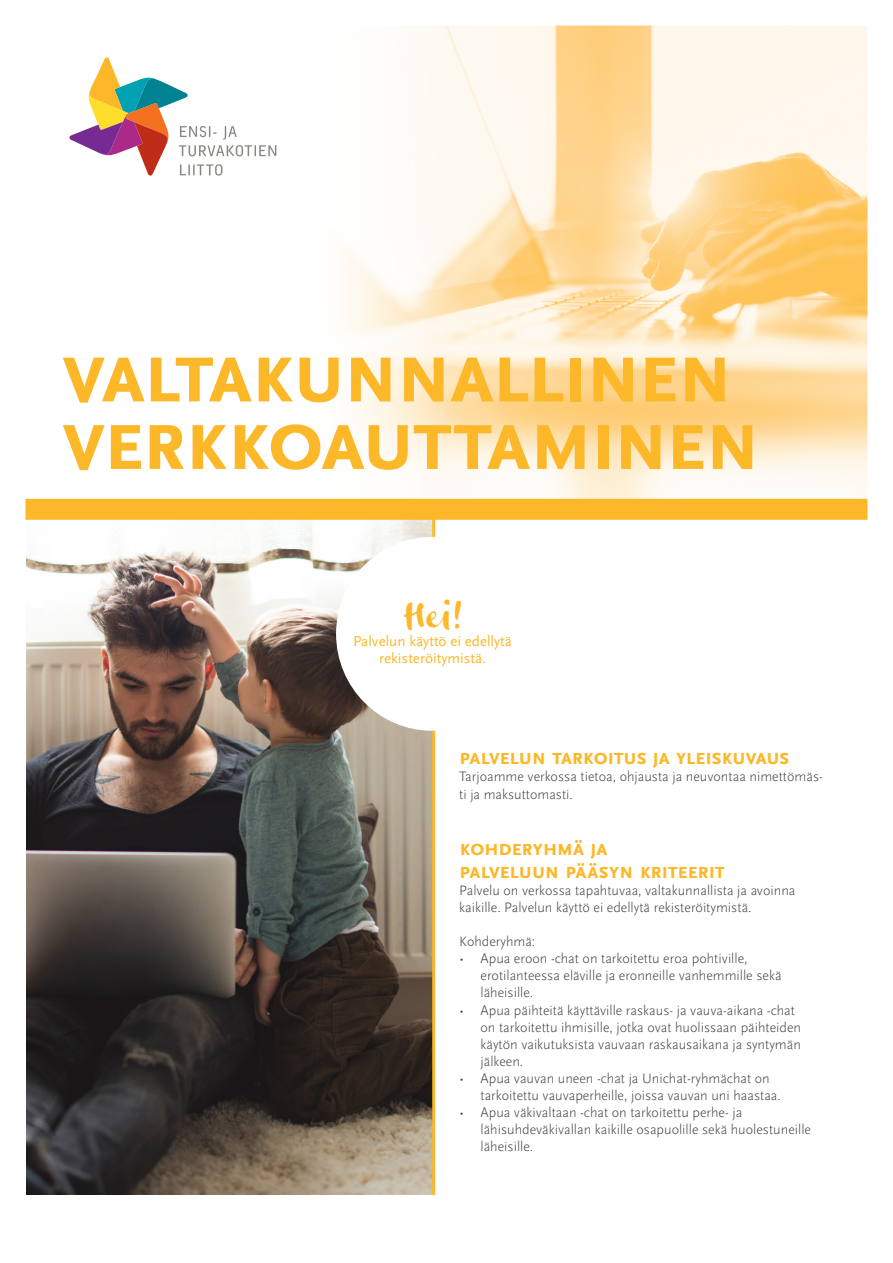
<style>
.page{position:relative;width:893px;height:1263px;background:#fff}
.page>*{position:absolute;margin:0;border:0;box-sizing:border-box;transform-origin:0 0}
.t1{font:700 89.1px/67.5px "Scala Sans OT";letter-spacing:-.055em;color:#fcb828}
.t2{font:47.7px "Optimisti Smooth";color:#fcb828}
.etl_palveluk_väliots{font:700 22.5px/22.5px "Scala Sans OT";letter-spacing:-.03em;color:#fcb828}
.t3{font:15px/16.5px "Scala Sans OT";color:#fcb828;text-align:center}
.etl_palveluk_leipis{font:300 14.25px/17.1px "Scala Sans OT";color:#3e3e3f}
</style>
<div class="page">
<img style="left:257px;top:27px;width:609px;height:472px">
<img style="left:27px;top:520px;width:405px;height:675px">
<svg style="left:69px;top:57px;width:207px;height:119px"></svg>
<div style="left:17px;top:499px;width:853px;height:21px;background:#fcb828"></div>
<hr style="left:432px;top:509px;width:3px;height:686px;background:#fcb828">
<div style="left:336px;top:537px;width:192px;height:194px;background:#fff;border-radius:50%"></div>
<p class="t1" style="left:61px;top:340px;width:702px">Valtakunnallinen verkkoauttaminen</p>
<p class="t2" style="left:403px;top:589px;width:61px">Hei!</p>
<p class="t3" style="left:353px;top:633px;width:160px">Palvelun käyttö ei edellytä rekisteröitymistä.</p>
<p class="etl_palveluk_väliots" style="left:459px;top:746px;width:332px">Palvelun tarkoitus ja yleiskuvaus</p>
<p class="etl_palveluk_leipis" style="left:459px;top:768px;width:365px">Tarjoamme verkossa tietoa, ohjausta ja neuvontaa nimettömäs&shy;ti ja maksuttomasti.</p>
<p class="etl_palveluk_väliots" style="left:459px;top:837px;width:267px">Kohderyhmä ja<br>palveluun pääsyn kriteerit</p>
<p class="etl_palveluk_leipis" style="left:459px;top:882px;width:338px">Palvelu on verkossa tapahtuvaa, valtakunnallista ja avoinna kaikille. Palvelun käyttö ei edellytä rekisteröitymistä.</p>
<p class="etl_palveluk_leipis" style="left:459px;top:933px;width:78px">Kohderyhmä:</p>
<p class="etl_palveluk_leipis" style="left:480px;top:950px;width:303px;text-indent:-21px">• Apua eroon -chat on tarkoitettu eroa pohtiville, erotilanteessa eläville ja eronneille vanhemmille sekä läheisille.</p>
<p class="etl_palveluk_leipis" style="left:480px;top:1002px;width:322px;text-indent:-21px">• Apua päihteitä käyttäville raskaus- ja vauva-aikana -chat on tarkoitettu ihmisille, jotka ovat huolissaan päihteiden käytön vaikutuksista vauvaan raskausaikana ja syntymän jälkeen.</p>
<p class="etl_palveluk_leipis" style="left:480px;top:1070px;width:302px;text-indent:-21px">• Apua vauvan uneen -chat ja Unichat-ryhmächat on tarkoitettu vauvaperheille, joissa vauvan uni haastaa.</p>
<p class="etl_palveluk_leipis" style="left:480px;top:1104px;width:332px;text-indent:-21px">• Apua väkivaltaan -chat on tarkoitettu perhe- ja lähisuhdeväkivallan kaikille osapuolille sekä huolestuneille läheisille.</p>
</div>
